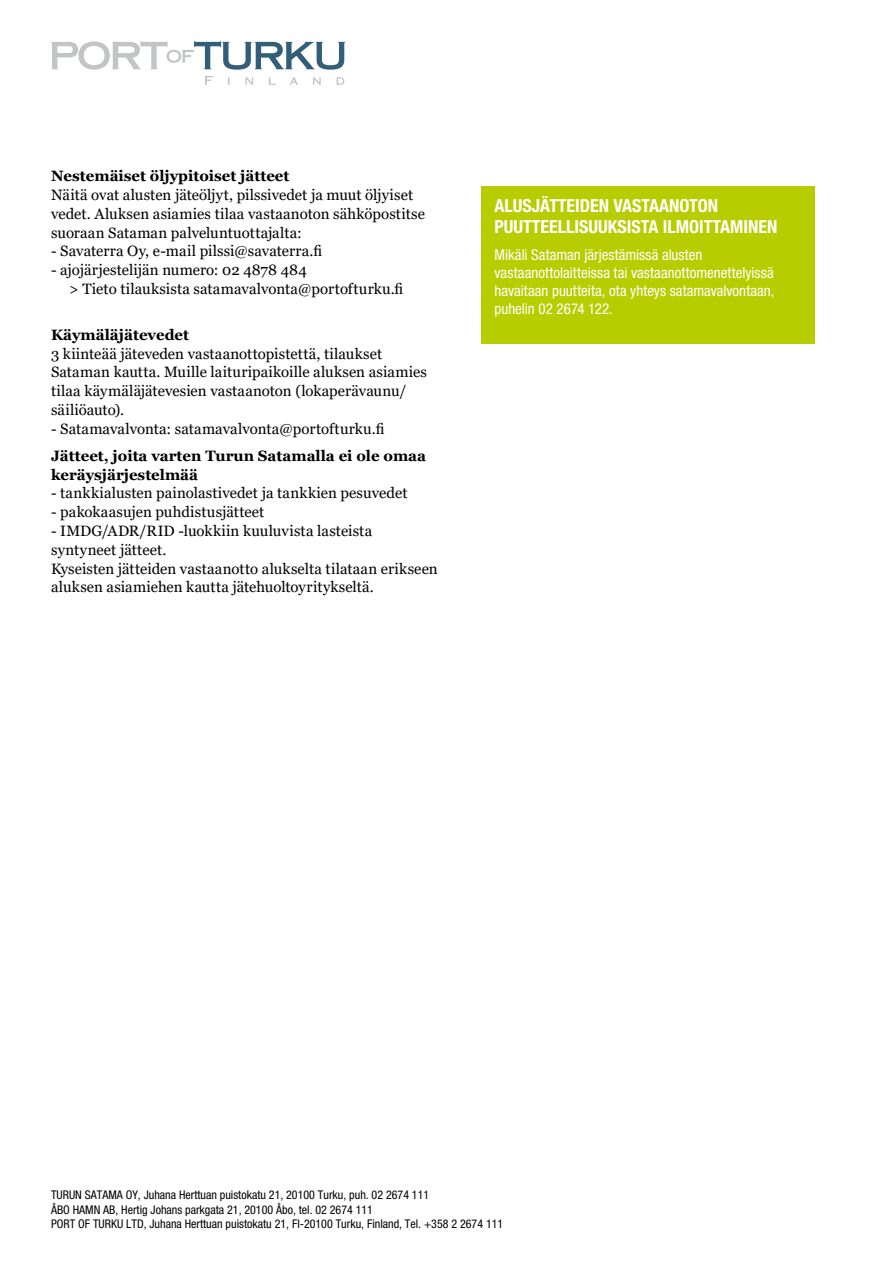
<style>
.page{position:relative;width:893px;height:1263px;background:#fff}
.page>*{position:absolute;margin:0;border:0;box-sizing:border-box;transform-origin:0 0}
.t1{font:700 condensed 18px/21.6px "Helvetica Neue LT Pro";color:#fff}
.t2{font:15px/18.8px "Georgia";letter-spacing:.005em;color:#000}
.t3{font:condensed 15px/18px "Helvetica Neue LT Pro";letter-spacing:.005em;color:#fff}
.t4{font:700 15px/18.8px "Georgia";color:#000}
.t5{font:condensed 12px/14.4px "Helvetica Neue LT Pro";color:#000}
</style>
<div class="page">
<div style="left:482px;top:186px;width:333px;height:157px;background:#b7cd00"></div>
<svg style="left:205px;top:76px;width:8px;height:9px"></svg>
<svg style="left:228px;top:77px;width:2px;height:8px"></svg>
<svg style="left:245px;top:77px;width:8px;height:8px"></svg>
<svg style="left:269px;top:77px;width:7px;height:8px"></svg>
<svg style="left:290px;top:77px;width:8px;height:8px"></svg>
<svg style="left:313px;top:77px;width:8px;height:8px"></svg>
<svg style="left:336px;top:77px;width:8px;height:8px"></svg>
<svg style="left:51px;top:41px;width:294px;height:29px"></svg>
<p class="t4" style="left:51px;top:167px;width:240px">Nestemäiset öljypitoiset jätteet</p>
<p class="t2" style="left:51px;top:186px;width:375px">Näitä ovat alusten jäteöljyt, pilssivedet ja muut öljyiset vedet. Aluksen asiamies tilaa vastaanoton sähköpostitse suoraan Sataman palveluntuottajalta:</p>
<p class="t2" style="left:51px;top:242px;width:273px">- Savaterra Oy, e-mail pilssi@savaterra.fi</p>
<p class="t2" style="left:69px;top:261px;width:336px;text-indent:-18px">- ajojärjestelijän numero: 02 4878 484<br>&gt; Tieto tilauksista satamavalvonta@portofturku.fi</p>
<p class="t4" style="left:51px;top:325px;width:140px">Käymäläjätevedet</p>
<p class="t2" style="left:51px;top:344px;width:377px">3 kiinteää jäteveden vastaanottopistettä, tilaukset Sataman kautta. Muille laituripaikoille aluksen asiamies tilaa käymäläjätevesien vastaanoton (lokaperävaunu/ säiliöauto).</p>
<p class="t2" style="left:51px;top:419px;width:335px">- Satamavalvonta: satamavalvonta@portofturku.fi</p>
<p class="t4" style="left:51px;top:446px;width:377px">Jätteet, joita varten Turun Satamalla ei ole omaa keräysjärjestelmää</p>
<p class="t2" style="left:51px;top:484px;width:358px">- tankkialusten painolastivedet ja tankkien pesuvedet</p>
<p class="t2" style="left:51px;top:503px;width:215px">- pakokaasujen puhdistusjätteet</p>
<p class="t2" style="left:51px;top:522px;width:388px">- IMDG/ADR/RID -luokkiin kuuluvista lasteista syntyneet jätteet.<br>Kyseisten jätteiden vastaanotto alukselta tilataan erikseen aluksen asiamiehen kautta jätehuoltoyritykseltä.</p>
<p class="t1" style="left:495px;top:195px;width:284px">ALUSJÄTTEIDEN VASTAANOTON<br>PUUTTEELLISUUKSISTA ILMOITTAMINEN</p>
<p class="t3" style="left:495px;top:245px;width:281px">Mikäli Sataman järjestämissä alusten vastaanottolaitteissa tai vastaanottomenettelyissä havaitaan puutteita, ota yhteys satamavalvontaan, puhelin 02 2674 122.</p>
<p class="t5" style="left:51px;top:1188px;width:454px">TURUN SATAMA OY, Juhana Herttuan puistokatu 21, 20100 Turku, puh. 02 2674 111<br>ÅBO HAMN AB, Hertig Johans parkgata 21, 20100 Åbo, tel. 02 2674 111<br>PORT OF TURKU LTD, Juhana Herttuan puistokatu 21, FI-20100 Turku, Finland, Tel. +358 2 2674 111</p>
</div>
